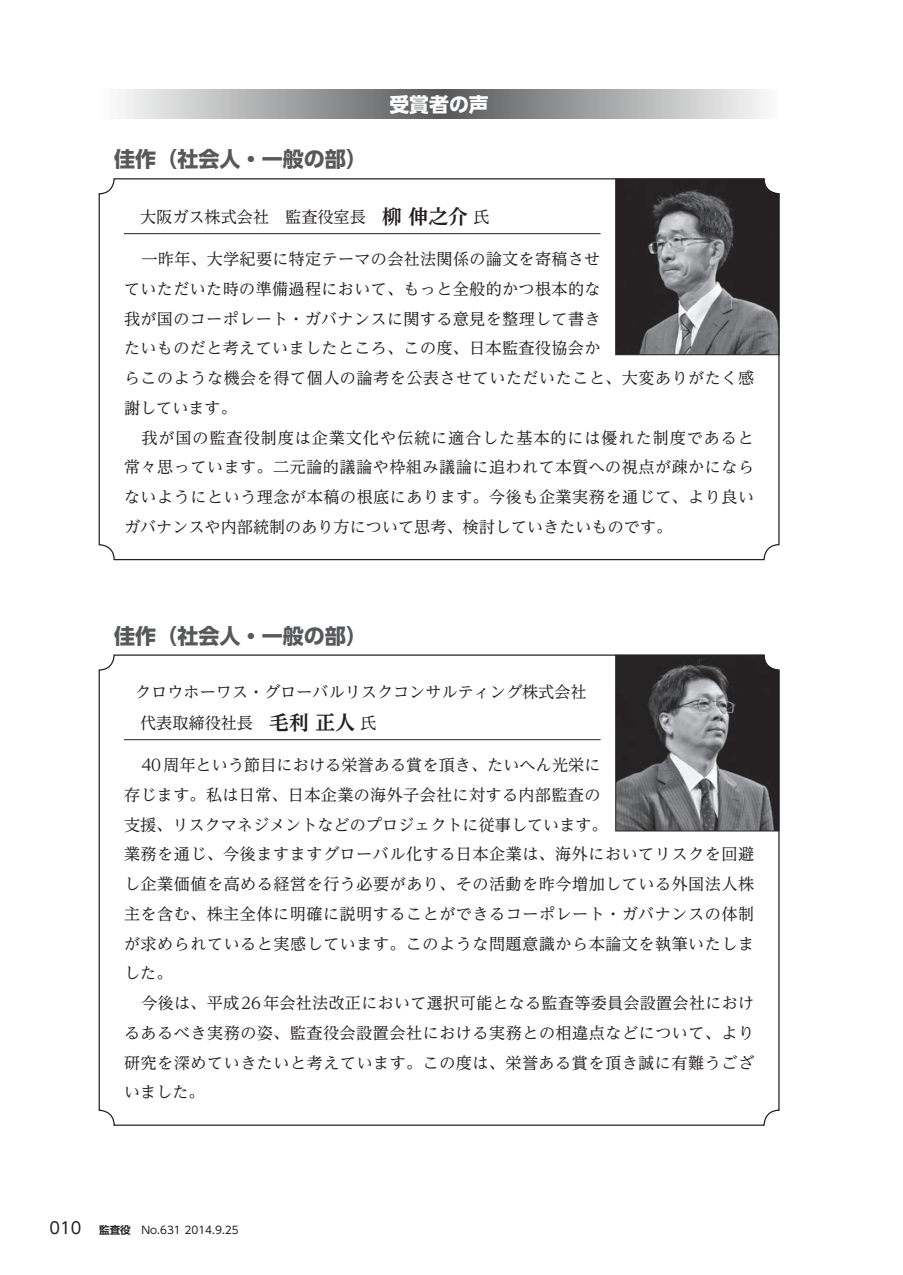
<style>
.page{position:relative;width:903px;height:1275px;background:#fff}
.page>*{position:absolute;margin:0;border:0;box-sizing:border-box;transform-origin:0 0}
.t1{font:700 21px "UD Shin Go Pro";color:#57585a}
.t2{font:700 19.78px "UD Shin Go Pro";color:#fff}
.t3{font:16.1px/29.8px "UD Reimin Pro";letter-spacing:.02em;color:#231f20}
.t4{font:16.1px/31.7px "UD Reimin Pro";color:#231f20}
.t5{font:10.5px "UD Shin Go Pro";color:#231f20}
.s1{font-weight:700;font-size:19.78px}
.s2{font-size:16.1px}
.s3{font-family:"UD Shin Go Pro De";font-weight:700}
</style>
<div class="page">
<hr style="left:124px;top:233px;width:476px;height:1px;background:#231f20">
<svg style="left:615px;top:179px;width:164px;height:176px;background:#525153"></svg>
<hr style="left:124px;top:739px;width:476px;height:1px;background:#231f20">
<svg style="left:615px;top:655px;width:164px;height:176px;background:#585758"></svg>
<svg style="left:121px;top:89px;width:642px;height:30px;background:#a5a6a7"></svg>
<h1 class="t1" style="left:114px;top:142px;width:254px">佳作（社会人・一般の部）</h1>
<p class="t2" style="left:389px;top:88px;width:101px">受賞者の声</p>
<p class="t4" style="left:140px;top:201px;width:351px">大阪ガス株式会社　監査役室長　<span class="s1">柳 伸之介</span> 氏</p>
<p class="t3" style="left:124px;top:243px;width:632px;text-indent:17px">一昨年、大学紀要に特定テーマの会社法関係の論文を寄稿させ<br>ていただいた時の準備過程において、もっと全般的かつ根本的な<br>我が国のコーポレート・ガバナンスに関する意見を整理して書き<br>たいものだと考えていましたところ、この度、日本監査役協会か<br>らこのような機会を得て個人の論考を公表させていただいたこと、大変ありがたく感謝しています。</p>
<p class="t3" style="left:124px;top:422px;width:632px;text-align:justify;text-indent:17px">我が国の監査役制度は企業文化や伝統に適合した基本的には優れた制度であると常々思っています。二元論的議論や枠組み議論に追われて本質への視点が疎かにならないようにという理念が本稿の根底にあります。今後も企業実務を通じて、より良いガバナンスや内部統制のあり方について思考、検討していきたいものです。</p>
<h1 class="t1" style="left:114px;top:618px;width:254px">佳作（社会人・一般の部）</h1>
<p class="t4" style="left:140px;top:675px;width:448px;text-indent:-5px">クロウホーワス・グローバルリスクコンサルティング株式会社代表取締役社長　<span class="s1">毛利 正人</span> 氏</p>
<p class="t3" style="left:124px;top:749px;width:632px;text-indent:17px">40周年という節目における栄誉ある賞を頂き、たいへん光栄に<br>存じます。私は日常、日本企業の海外子会社に対する内部監査の<br>支援、リスクマネジメントなどのプロジェクトに従事しています。<br>業務を通じ、今後ますますグローバル化する日本企業は、海外においてリスクを回避し企業価値を高める経営を行う必要があり、その活動を昨今増加している外国法人株主を含む、株主全体に明確に説明することができるコーポレート・ガバナンスの体制が求められていると実感しています。このような問題意識から本論文を執筆いたしました。</p>
<p class="t3" style="left:124px;top:988px;width:632px;text-align:justify;text-indent:17px">今後は、平成26年会社法改正において選択可能となる監査等委員会設置会社におけるあるべき実務の姿、監査役会設置会社における実務との相違点などについて、より研究を深めていきたいと考えています。この度は、栄誉ある賞を頂き誠に有難うございました。</p>
<p class="t5" style="left:50px;top:1221px;width:191px"><span class="s2">010</span> <span class="s3">監査役</span>　No.631 2014.9.25</p>
</div>
